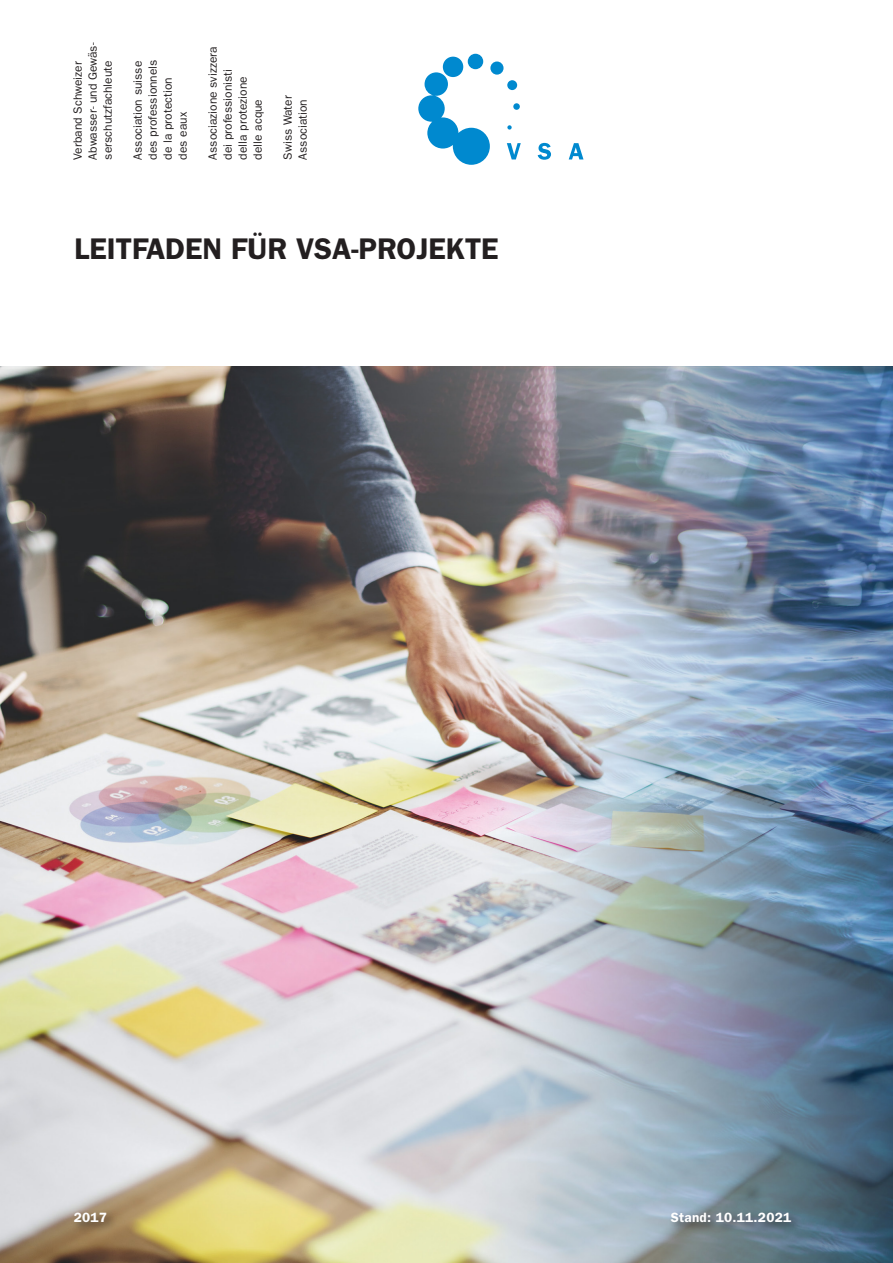
<style>
.page{position:relative;width:893px;height:1263px;background:#fff}
.page>*{position:absolute;margin:0;border:0;box-sizing:border-box;transform-origin:0 0}
._00_Titelseite{font:600 30px "ITC Franklin Gothic Std";color:#231f20}
._03_Grundtext{font:600 13.5px "ITC Franklin Gothic Std";letter-spacing:.02em;color:#fff}
.t1{font:12px/15px "ITC Franklin Gothic Std";color:#231f20}
</style>
<div class="page">
<img style="left:0;top:367px;width:893px;height:896px">
<div style="left:71px;top:1209px;width:731px;height:25px;background:#231f20;opacity:.75"></div>
<svg style="left:418px;top:54px;width:103px;height:111px"></svg>
<svg style="left:538px;top:143px;width:13px;height:17px"></svg>
<svg style="left:569px;top:143px;width:14px;height:16px"></svg>
<p class="t1" style="left:85px;top:160px;width:118px;rotate:-90deg">Abwasser- und Gewäs&shy;serschutzfachleute</p>
<p class="t1" style="left:70px;top:160px;width:99px;rotate:-90deg">Verband Schweizer</p>
<p class="t1" style="left:130px;top:160px;width:100px;rotate:-90deg">Association suisse</p>
<p class="t1" style="left:145px;top:160px;width:102px;rotate:-90deg">des professionnels</p>
<p class="t1" style="left:160px;top:160px;width:84px;rotate:-90deg">de la protection</p>
<p class="t1" style="left:175px;top:160px;width:49px;rotate:-90deg">des eaux</p>
<p class="t1" style="left:205px;top:160px;width:115px;rotate:-90deg">Associazione svizzera</p>
<p class="t1" style="left:220px;top:160px;width:92px;rotate:-90deg">dei professionisti</p>
<p class="t1" style="left:235px;top:160px;width:85px;rotate:-90deg">della protezione</p>
<p class="t1" style="left:250px;top:160px;width:62px;rotate:-90deg">delle acque</p>
<p class="t1" style="left:280px;top:160px;width:66px;rotate:-90deg">Swiss Water</p>
<p class="t1" style="left:295px;top:160px;width:62px;rotate:-90deg">Association</p>
<p class="_00_Titelseite" style="left:74px;top:231px;width:426px">LEITFADEN FÜR VSA-PROJEKTE</p>
<p class="_03_Grundtext" style="left:74px;top:1209px;width:35px">2017</p>
<p class="_03_Grundtext" style="left:671px;top:1209px;width:122px">Stand: 10.11.2021</p>
</div>
